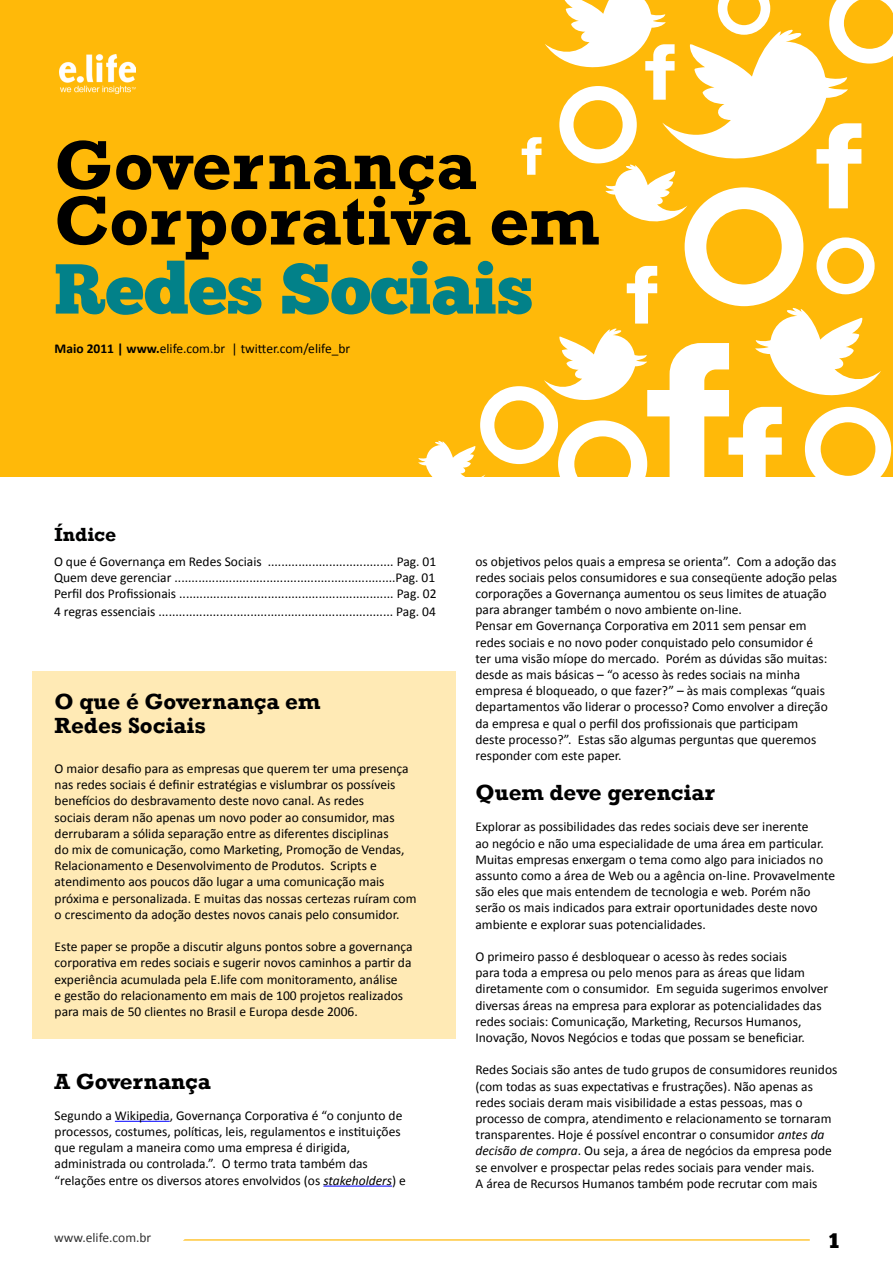
<style>
.page{position:relative;width:893px;height:1263px;background:#fff}
.page>*{position:absolute;margin:0;border:0;box-sizing:border-box;transform-origin:0 0}
.t1{font:700 70.5px/55.5px "Rockwell";color:#000}
.t2{font:70.5px "Chunk Five";color:#028189}
.t3{font:700 22.5px/24px "Rockwell";color:#000}
.t4{font:21px "Chunk Five";color:#000}
.t5{font:700 19.5px "Rockwell";color:#000101}
.t6{font:13.5px/16.2px "Calibri";color:#000}
.t7{font:13.5px/16.2px "Calibri";color:#000101;text-align:justify}
.s1{font-weight:700}
.s2{font-style:italic}
</style>
<div class="page">
<svg style="left:184px;top:1239px;width:626px;height:1px"></svg>
<div style="left:32px;top:671px;width:423px;height:368px;background:#ffeab5"></div>
<div style="left:0;top:0;width:893px;height:478px;background:#ffb909"></div>
<hr style="left:115px;top:1121px;width:55px;height:1px;background:#00f">
<hr style="left:323px;top:1186px;width:69px;height:1px;background:#00f">
<div style="left:685px;top:187px;width:118px;height:119px;background:#fff;border-radius:50%"></div>
<div style="left:706px;top:209px;width:76px;height:75px;background:#ffb909;border-radius:50%"></div>
<svg style="left:522px;top:0;width:371px;height:225px"></svg>
<svg style="left:544px;top:266px;width:337px;height:211px"></svg>
<svg style="left:418px;top:440px;width:67px;height:37px"></svg>
<div style="left:816px;top:237px;width:59px;height:57px;background:#fff;border-radius:50%"></div>
<div style="left:827px;top:248px;width:37px;height:36px;background:#ffb909;border-radius:50%"></div>
<div style="left:480px;top:386px;width:78px;height:78px;background:#fff;border-radius:50%"></div>
<div style="left:494px;top:400px;width:50px;height:50px;background:#ffb909;border-radius:50%"></div>
<div style="left:805px;top:407px;width:86px;height:84px;background:#fff;border-radius:50%"></div>
<div style="left:821px;top:422px;width:54px;height:54px;background:#ffb909;border-radius:50%"></div>
<div style="left:1px;top:477px;width:892px;height:15px;background:#fff"></div>
<img style="left:59px;top:54px;width:76px;height:40px">
<h1 class="t1" style="left:54px;top:138px;width:547px">Governança<br>Corporativa em</h1>
<h1 class="t2" style="left:54px;top:247px;width:481px">Redes Sociais</h1>
<p class="t6" style="left:55px;top:340px;width:297px"><span class="s1">Maio 2011 | www.</span>elife.com.br | twitter.com/elife_br</p>
<h3 class="t5" style="left:55px;top:522px;width:63px">Índice</h3>
<p class="t7" style="left:54px;top:552px;width:384px">O que é Governança em Redes Sociais ..................................... Pag. 01<br>Quem deve gerenciar .................................................................Pag. 01<br>Perfil dos Profissionais ............................................................... Pag. 02</p>
<p class="t7" style="left:54px;top:603px;width:383px">4 regras essenciais ..................................................................... Pag. 04</p>
<h2 class="t3" style="left:55px;top:689px;width:267px">O que é Governança em<br>Redes Sociais</h2>
<p class="t6" style="left:55px;top:760px;width:363px">O maior desafio para as empresas que querem ter uma presença nas redes sociais é definir estratégias e vislumbrar os possíveis benefícios do desbravamento deste novo canal. As redes<br>sociais deram não apenas um novo poder ao consumidor, mas derrubaram a sólida separação entre as diferentes disciplinas<br>do mix de comunicação, como Marketing, Promoção de Vendas, Relacionamento e Desenvolvimento de Produtos. Scripts e atendimento aos poucos dão lugar a uma comunicação mais próxima e personalizada. E muitas das nossas certezas ruíram com o crescimento da adoção destes novos canais pelo consumidor.</p>
<p class="t6" style="left:55px;top:938px;width:359px">Este paper se propõe a discutir alguns pontos sobre a governança corporativa em redes sociais e sugerir novos caminhos a partir da experiência acumulada pela E.life com monitoramento, análise<br>e gestão do relacionamento em mais de 100 projetos realizados para mais de 50 clientes no Brasil e Europa desde 2006.</p>
<h2 class="t3" style="left:55px;top:1069px;width:158px">A Governança</h2>
<p class="t6" style="left:55px;top:1106px;width:353px">Segundo a Wikipedia, Governança Corporativa é “o conjunto de processos, costumes, políticas, leis, regulamentos e instituições que regulam a maneira como uma empresa é dirigida, administrada ou controlada.”. O termo trata também das “relações entre os diversos atores envolvidos (os <span class="s2">stakeholders</span>) e</p>
<p class="t6" style="left:475px;top:552px;width:363px">os objetivos pelos quais a empresa se orienta”. Com a adoção das redes sociais pelos consumidores e sua conseqüente adoção pelas corporações a Governança aumentou os seus limites de atuação para abranger também o novo ambiente on-line.<br>Pensar em Governança Corporativa em 2011 sem pensar em redes sociais e no novo poder conquistado pelo consumidor é<br>ter uma visão míope do mercado. Porém as dúvidas são muitas: desde as mais básicas – “o acesso às redes sociais na minha empresa é bloqueado, o que fazer?” – às mais complexas “quais departamentos vão liderar o processo? Como envolver a direção da empresa e qual o perfil dos profissionais que participam<br>deste processo?”. Estas são algumas perguntas que queremos responder com este paper.</p>
<h2 class="t3" style="left:475px;top:781px;width:241px">Quem deve gerenciar</h2>
<p class="t6" style="left:475px;top:818px;width:361px">Explorar as possibilidades das redes sociais deve ser inerente<br>ao negócio e não uma especialidade de uma área em particular.<br>Muitas empresas enxergam o tema como algo para iniciados no assunto como a área de Web ou a agência on-line. Provavelmente são eles que mais entendem de tecnologia e web. Porém não serão os mais indicados para extrair oportunidades deste novo ambiente e explorar suas potencialidades.</p>
<p class="t6" style="left:475px;top:948px;width:354px">O primeiro passo é desbloquear o acesso às redes sociais<br>para toda a empresa ou pelo menos para as áreas que lidam diretamente com o consumidor. Em seguida sugerimos envolver diversas áreas na empresa para explorar as potencialidades das redes sociais: Comunicação, Marketing, Recursos Humanos, Inovação, Novos Negócios e todas que possam se beneficiar.</p>
<p class="t6" style="left:475px;top:1061px;width:363px">Redes Sociais são antes de tudo grupos de consumidores reunidos (com todas as suas expectativas e frustrações). Não apenas as redes sociais deram mais visibilidade a estas pessoas, mas o processo de compra, atendimento e relacionamento se tornaram transparentes. Hoje é possível encontrar o consumidor <span class="s2">antes da decisão de compra</span>. Ou seja, a área de negócios da empresa pode se envolver e prospectar pelas redes sociais para vender mais.<br>A área de Recursos Humanos também pode recrutar com mais</p>
<p class="t6" style="left:54px;top:1229px;width:99px">www.elife.com.br</p>
<h3 class="t4" style="left:829px;top:1228px;width:12px">1</h3>
</div>
